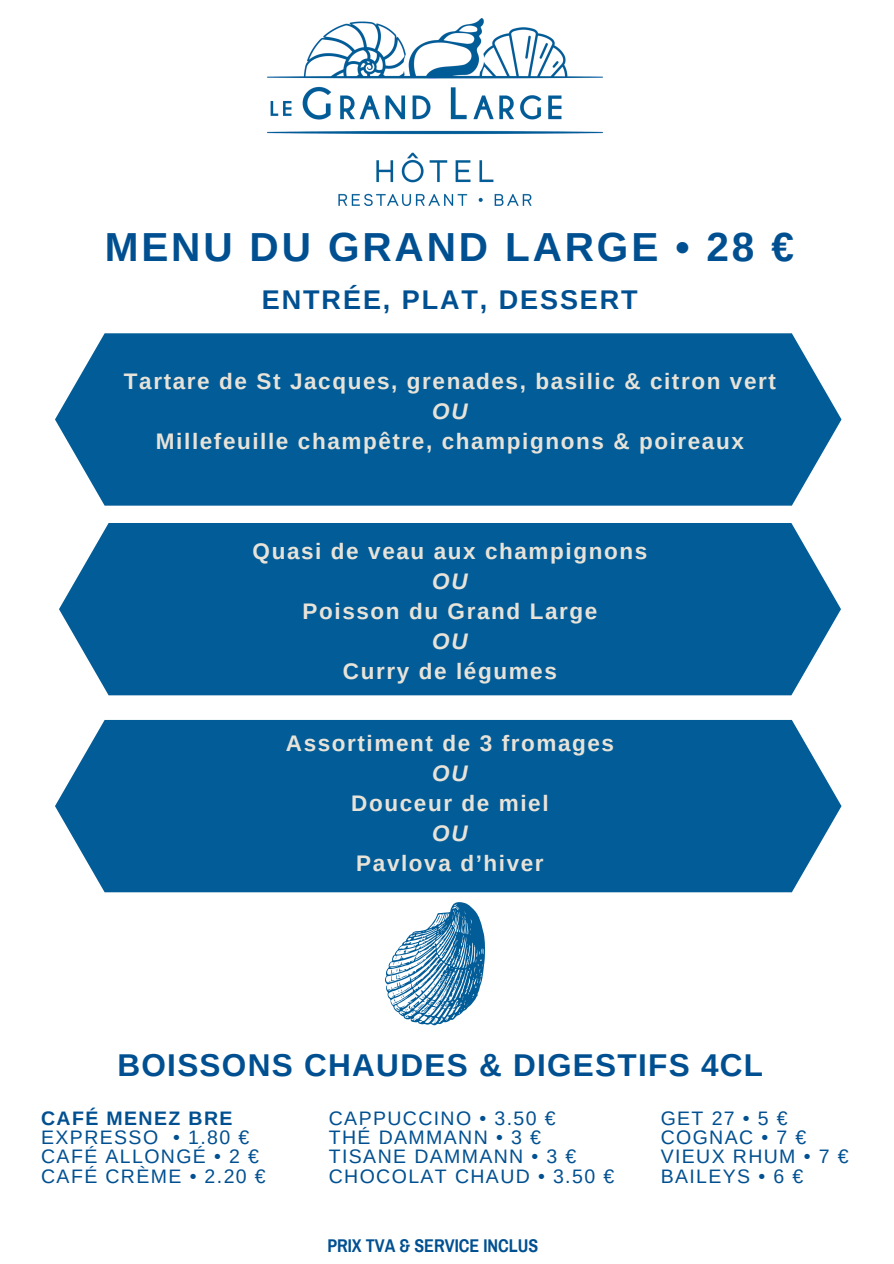
<style>
.page{position:relative;width:894px;height:1264px;background:#fff}
.page>*{position:absolute;margin:0;border:0;box-sizing:border-box;transform-origin:0 0}
.t1{font:700 40.5px "Arimo";letter-spacing:.07em;color:#005091}
.t2{font:700 31.5px "Arimo";letter-spacing:.04em;color:#005091}
.t3{font:700 27px "Arimo";letter-spacing:.07em;color:#005091}
.t4{font:700 22.5px "Arimo";letter-spacing:.07em;color:#e8e3d9}
.t5{font:italic 700 22.5px "Arimo";letter-spacing:.07em;color:#e8e3d9}
.t6{font:19.5px "Arimo";letter-spacing:.07em;color:#005091}
.t7{font:700 19.5px "Arimo";letter-spacing:.07em;color:#005091}
.t8{font:700 18px "Archivo Narrow";color:#005091}
</style>
<div class="page">
<div style="left:55px;top:333px;width:786px;height:172px;background:#015c97"></div>
<div style="left:59px;top:523px;width:781px;height:172px;background:#015c97"></div>
<div style="left:55px;top:720px;width:786px;height:172px;background:#015c97"></div>
<svg style="left:385px;top:902px;width:100px;height:123px"></svg>
<img style="left:267px;top:18px;width:335px;height:187px">
<p class="t1" style="left:105px;top:225px;width:690px">MENU DU GRAND LARGE • 28 €</p>
<p class="t3" style="left:262px;top:284px;width:377px">ENTRÉE, PLAT, DESSERT</p>
<p class="t4" style="left:124px;top:369px;width:653px">Tartare de St Jacques, grenades, basilic &amp; citron vert</p>
<p class="t5" style="left:432px;top:399px;width:37px">OU</p>
<p class="t4" style="left:156px;top:429px;width:589px">Millefeuille champêtre, champignons &amp; poireaux</p>
<p class="t4" style="left:252px;top:538px;width:396px">Quasi de veau aux champignons</p>
<p class="t5" style="left:432px;top:568px;width:37px">OU</p>
<p class="t4" style="left:302px;top:598px;width:296px">Poisson du Grand Large</p>
<p class="t5" style="left:432px;top:628px;width:37px">OU</p>
<p class="t4" style="left:343px;top:658px;width:215px">Curry de légumes</p>
<p class="t4" style="left:286px;top:730px;width:330px">Assortiment de 3 fromages</p>
<p class="t5" style="left:432px;top:760px;width:37px">OU</p>
<p class="t4" style="left:351px;top:791px;width:199px">Douceur de miel</p>
<p class="t5" style="left:432px;top:821px;width:37px">OU</p>
<p class="t4" style="left:356px;top:851px;width:189px">Pavlova d’hiver</p>
<p class="t2" style="left:117px;top:1047px;width:647px">BOISSONS CHAUDES &amp; DIGESTIFS 4CL</p>
<p class="t6" style="left:329px;top:1107px;width:228px">CAPPUCCINO • 3.50 €</p>
<p class="t6" style="left:329px;top:1126px;width:213px">THÉ DAMMANN • 3 €</p>
<p class="t6" style="left:329px;top:1145px;width:249px">TISANE DAMMANN • 3 €</p>
<p class="t6" style="left:329px;top:1164px;width:287px">CHOCOLAT CHAUD • 3.50 €</p>
<p class="t7" style="left:41px;top:1107px;width:193px">CAFÉ MENEZ BRE</p>
<p class="t6" style="left:41px;top:1126px;width:209px">EXPRESSO • 1.80 €</p>
<p class="t6" style="left:41px;top:1145px;width:219px">CAFÉ ALLONGÉ • 2 €</p>
<p class="t6" style="left:41px;top:1164px;width:226px">CAFÉ CRÈME • 2.20 €</p>
<p class="t6" style="left:660px;top:1107px;width:129px">GET27•5€</p>
<p class="t6" style="left:660px;top:1126px;width:147px">COGNAC • 7 €</p>
<p class="t6" style="left:660px;top:1145px;width:189px">VIEUX RHUM • 7 €</p>
<p class="t6" style="left:660px;top:1164px;width:144px">BAILEYS • 6 €</p>
<p class="t8" style="left:327px;top:1235px;width:212px">PRIX TVA &amp; SERVICE INCLUS</p>
</div>
